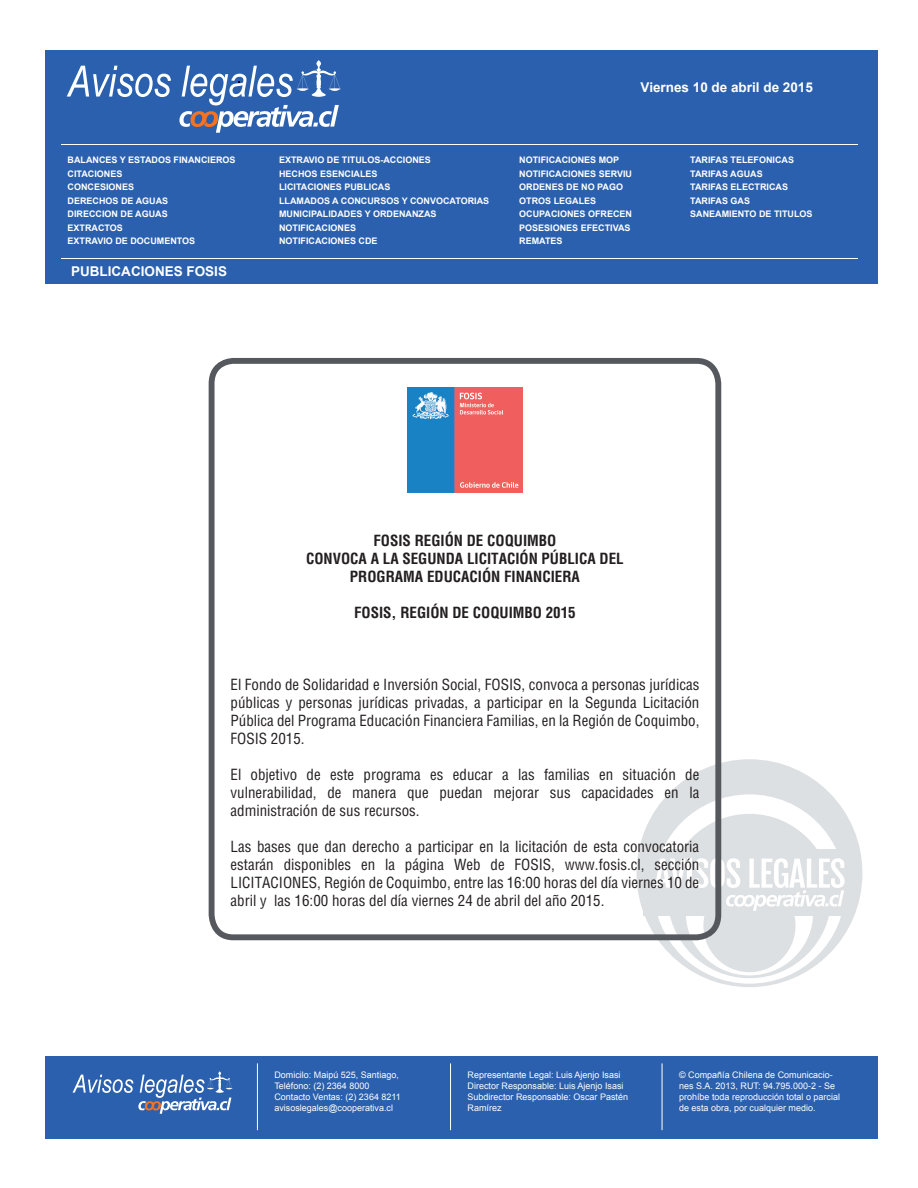
<style>
.page{position:relative;width:918px;height:1188px;background:#fff}
.page>*{position:absolute;margin:0;border:0;box-sizing:border-box;transform-origin:0 0}
.t1{font:condensed 15px/18px "Helvetica";color:#231f20;text-align:justify}
.t2{font:700 condensed 15px/18px "Helvetica";color:#231f20;text-align:center}
.t3{font:700 13.5px "Arial";color:#fff}
.t4{font:700 9px/13.5px "Arial";color:#fff}
.t5{font:9px/10.8px "Arial";color:#fff}
</style>
<div class="page">
<svg style="left:636px;top:759px;width:227px;height:228px"></svg>
<div style="left:654px;top:794px;width:191px;height:190px;background:#fff;border-radius:50%"></div>
<div style="left:667px;top:814px;width:164px;height:164px;background:#dde0e2;border-radius:50%"></div>
<div style="left:686px;top:850px;width:127px;height:125px;background:#fff;border-radius:50%"></div>
<div style="left:703px;top:879px;width:93px;height:93px;background:#dde0e2;border-radius:50%"></div>
<div style="left:644px;top:849px;width:209px;height:66px;background:#dde0e2"></div>
<svg style="left:655px;top:859px;width:31px;height:29px"></svg>
<div style="left:687px;top:859px;width:5px;height:29px;background:#fff"></div>
<svg style="left:695px;top:858px;width:150px;height:53px"></svg>
<div style="left:46px;top:50px;width:832px;height:234px;background:#2a60ad"></div>
<div style="left:46px;top:1056px;width:832px;height:82px;background:#2a60ad"></div>
<hr style="left:450px;top:1063px;width:1px;height:67px;background:#fff">
<hr style="left:662px;top:1063px;width:1px;height:67px;background:#fff">
<hr style="left:257px;top:1063px;width:1px;height:67px;background:#fff">
<hr style="left:61px;top:144px;width:797px;height:1px;background:#fff">
<hr style="left:61px;top:259px;width:797px;height:1px;background:#fff">
<svg style="left:67px;top:66px;width:104px;height:31px"></svg>
<svg style="left:73px;top:1071px;width:160px;height:43px"></svg>
<div style="left:209px;top:358px;width:512px;height:582px;border:6px solid #55585d;border-radius:22px"></div>
<svg style="left:179px;top:60px;width:162px;height:73px"></svg>
<img style="left:407px;top:387px;width:116px;height:106px">
<p class="t3" style="left:640px;top:79px;width:174px">Viernes 10 de abril de 2015</p>
<p class="t4" style="left:68px;top:153px;width:170px">BALANCES Y ESTADOS FINANCIEROS<br>CITACIONES<br>CONCESIONES<br>DERECHOS DE AGUAS<br>DIRECCION DE AGUAS<br>EXTRACTOS<br>EXTRAVIO DE DOCUMENTOS</p>
<p class="t4" style="left:279px;top:153px;width:212px">EXTRAVIO DE TITULOS-ACCIONES<br>HECHOS ESENCIALES<br>LICITACIONES PUBLICAS<br>LLAMADOS A CONCURSOS Y CONVOCATORIAS<br>MUNICIPALIDADES Y ORDENANZAS<br>NOTIFICACIONES<br>NOTIFICACIONES CDE</p>
<p class="t4" style="left:519px;top:153px;width:114px">NOTIFICACIONES MOP<br>NOTIFICACIONES SERVIU<br>ORDENES DE NO PAGO<br>OTROS LEGALES<br>OCUPACIONES OFRECEN<br>POSESIONES EFECTIVAS<br>REMATES</p>
<p class="t4" style="left:690px;top:153px;width:124px">TARIFAS TELEFONICAS<br>TARIFAS AGUAS<br>TARIFAS ELECTRICAS<br>TARIFAS GAS<br>SANEAMIENTO DE TITULOS</p>
<p class="t3" style="left:71px;top:263px;width:158px">PUBLICACIONES FOSIS</p>
<p class="t2" style="left:306px;top:532px;width:319px">FOSIS REGIÓN DE COQUIMBO<br>CONVOCA A LA SEGUNDA LICITACIÓN PÚBLICA DEL<br>PROGRAMA EDUCACIÓN FINANCIERA</p>
<p class="t2" style="left:354px;top:604px;width:223px">FOSIS, REGIÓN DE COQUIMBO 2015</p>
<p class="t1" style="left:231px;top:676px;width:470px">El Fondo de Solidaridad e Inversión Social, FOSIS, convoca a personas jurídicas públicas y personas jurídicas privadas, a participar en la Segunda Licitación Pública del Programa Educación Financiera Familias, en la Región de Coquimbo, FOSIS 2015.</p>
<p class="t1" style="left:231px;top:766px;width:470px">El objetivo de este programa es educar a las familias en situación de vulnerabilidad, de manera que puedan mejorar sus capacidades en la administración de sus recursos.</p>
<p class="t1" style="left:231px;top:838px;width:470px">Las bases que dan derecho a participar en la licitación de esta convocatoria estarán disponibles en la página Web de FOSIS, www.fosis.cl, sección LICITACIONES, Región de Coquimbo, entre las 16:00 horas del día viernes 10 de abril y las 16:00 horas del día viernes 24 de abril del año 2015.</p>
<p class="t5" style="left:274px;top:1070px;width:128px">Domicilo: Maipú 525, Santiago,<br>Teléfono: (2) 2364 8000<br>Contacto Ventas: (2) 2364 8211 avisoslegales@cooperativa.cl</p>
<p class="t5" style="left:468px;top:1070px;width:162px">Representante Legal: Luis Ajenjo Isasi<br>Director Responsable: Luis Ajenjo Isasi<br>Subdirector Responsable: Oscar Pastén<br>Ramírez</p>
<p class="t5" style="left:679px;top:1070px;width:163px">© Compañía Chilena de Comunicacio&shy;nes S.A. 2013, RUT: 94.795.000-2 - Se prohíbe toda reproducción total o parcial de esta obra, por cualquier medio.</p>
</div>
